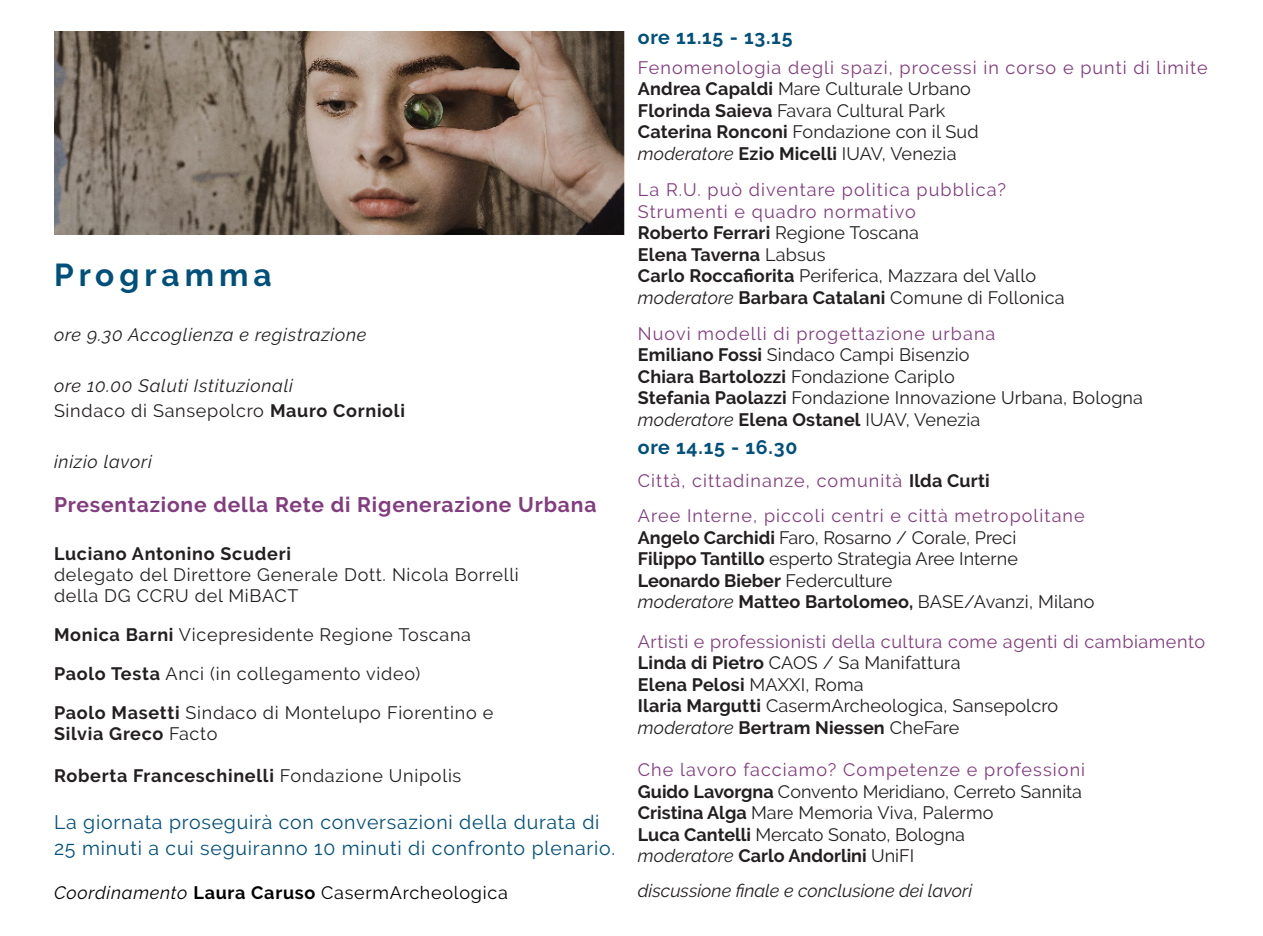
<style>
.page{position:relative;width:1263px;height:936px;background:#fff}
.page>*{position:absolute;margin:0;border:0;box-sizing:border-box;transform-origin:0 0}
.t1{font:700 31.65px "Raleway";letter-spacing:.16em;color:#00507c}
.t2{font:700 21px "Raleway";letter-spacing:.04em;color:#823c7f}
.t3{font:19.5px "Raleway";letter-spacing:.04em;color:#00507c}
.t4{font:700 19.5px "Raleway";letter-spacing:.04em;color:#00507c}
.t5{font:18px/21.5px "Raleway";letter-spacing:.01em;color:#231f20}
.t6{font:18px "Raleway";letter-spacing:.06em;color:#823c7f}
.t7{font:18px "Raleway";letter-spacing:.04em;color:#231f20}
.t8{font:700 18px "Raleway";letter-spacing:.01em;color:#231f20}
.t9{font:700 18px "Raleway";letter-spacing:.04em;color:#231f20}
.t10{font:italic 18px "Raleway";letter-spacing:.04em;color:#231f20}
.t11{font:18px "Raleway";letter-spacing:.03em;color:#823c7f}
.t12{font:18px "Raleway";letter-spacing:.04em;color:#000}
.t13{font:italic 18px "Raleway";color:#231f20}
.s1{font-weight:700}
.s2{font-weight:400}
.s3{font-style:italic}
.s4{font-weight:400;font-style:italic}
.s5{font-weight:700;color:#231f20}
</style>
<div class="page">
<img style="left:54px;top:32px;width:571px;height:202px">
<p class="t1" style="left:54px;top:257px;width:219px">Programma</p>
<p class="t10" style="left:54px;top:324px;width:314px">ore 9.30 Accoglienza e registrazione</p>
<p class="t10" style="left:54px;top:375px;width:241px">ore 10.00 Saluti Istituzionali</p>
<p class="t7" style="left:54px;top:400px;width:352px">Sindaco di Sansepolcro <span class="s1">Mauro Cornioli</span></p>
<p class="t10" style="left:54px;top:451px;width:99px">inizio lavori</p>
<p class="t2" style="left:54px;top:492px;width:544px">Presentazione della Rete di Rigenerazione Urbana</p>
<p class="t9" style="left:54px;top:543px;width:238px">Luciano Antonino Scuderi</p>
<p class="t7" style="left:54px;top:564px;width:466px">delegato del Direttore Generale Dott. Nicola Borrelli</p>
<p class="t7" style="left:54px;top:585px;width:246px">della DG CCRU del MiBACT</p>
<p class="t7" style="left:54px;top:624px;width:419px"><span class="s1">Monica Barni</span> Vicepresidente Regione Toscana</p>
<p class="t7" style="left:54px;top:663px;width:368px"><span class="s1">Paolo Testa</span> Anci (in collegamento video)</p>
<p class="t7" style="left:54px;top:702px;width:441px"><span class="s1">Paolo Masetti</span> Sindaco di Montelupo Fiorentino e</p>
<p class="t9" style="left:54px;top:723px;width:165px">Silvia Greco <span class="s2">Facto</span></p>
<p class="t9" style="left:54px;top:765px;width:409px">Roberta Franceschinelli <span class="s2">Fondazione Unipolis</span></p>
<p class="t3" style="left:54px;top:811px;width:547px">La giornata proseguirà con conversazioni della durata di</p>
<p class="t3" style="left:54px;top:836px;width:563px">25 minuti a cui seguiranno 10 minuti di confronto plenario.</p>
<p class="t12" style="left:54px;top:881px;width:455px"><span class="s3">Coordinamento</span> <span class="s1">Laura Caruso</span> CasermArcheologica</p>
<p class="t4" style="left:638px;top:26px;width:156px">ore 11.15 - 13.15</p>
<p class="t6" style="left:638px;top:57px;width:571px">Fenomenologia degli spazi, processi in corso e punti di limite</p>
<p class="t5" style="left:638px;top:78px;width:334px"><span class="s1">Andrea Capaldi</span> Mare Culturale Urbano</p>
<p class="t5" style="left:638px;top:100px;width:309px"><span class="s1">Florinda Saieva</span> Favara Cultural Park</p>
<p class="t5" style="left:638px;top:121px;width:342px"><span class="s1">Caterina Ronconi</span> Fondazione con il Sud</p>
<p class="t5" style="left:638px;top:143px;width:320px"><span class="s3">moderatore</span> <span class="s1">Ezio Micelli</span> IUAV, Venezia</p>
<p class="t6" style="left:638px;top:179px;width:370px">La R.U. può diventare politica pubblica?</p>
<p class="t6" style="left:638px;top:201px;width:279px">Strumenti e quadro normativo</p>
<p class="t8" style="left:638px;top:222px;width:283px">Roberto Ferrari <span class="s2">Regione Toscana</span></p>
<p class="t8" style="left:638px;top:244px;width:189px">Elena Taverna <span class="s2">Labsus</span></p>
<p class="t5" style="left:638px;top:265px;width:400px"><span class="s1">Carlo Roccafiorita</span> Periferica, Mazzara del Vallo</p>
<p class="t5" style="left:638px;top:286px;width:428px"><span class="s3">moderatore</span> <span class="s1">Barbara Catalani</span> Comune di Follonica</p>
<p class="t6" style="left:638px;top:323px;width:359px">Nuovi modelli di progettazione urbana</p>
<p class="t5" style="left:638px;top:344px;width:333px"><span class="s1">Emiliano Fossi</span> Sindaco Campi Bisenzio</p>
<p class="t5" style="left:638px;top:366px;width:318px"><span class="s1">Chiara Bartolozzi</span> Fondazione Cariplo</p>
<p class="t5" style="left:638px;top:387px;width:507px"><span class="s1">Stefania Paolazzi</span> Fondazione Innovazione Urbana, Bologna</p>
<p class="t8" style="left:638px;top:409px;width:344px"><span class="s4">moderatore</span> Elena Ostanel <span class="s2">IUAV, Venezia</span></p>
<p class="t4" style="left:638px;top:436px;width:161px">ore 14.15 - 16.30</p>
<p class="t6" style="left:638px;top:470px;width:353px">Città, cittadinanze, comunità <span class="s5">Ilda Curti</span></p>
<p class="t6" style="left:638px;top:505px;width:448px">Aree Interne, piccoli centri e città metropolitane</p>
<p class="t5" style="left:638px;top:526px;width:380px"><span class="s1">Angelo Carchidi</span> Faro, Rosarno / Corale, Preci</p>
<p class="t5" style="left:638px;top:548px;width:381px"><span class="s1">Filippo Tantillo</span> esperto Strategia Aree Interne</p>
<p class="t8" style="left:638px;top:570px;width:256px">Leonardo Bieber <span class="s2">Federculture</span></p>
<p class="t5" style="left:638px;top:591px;width:458px"><span class="s3">moderatore</span> <span class="s1">Matteo Bartolomeo,</span> BASE/Avanzi, Milano</p>
<p class="t11" style="left:638px;top:630px;width:569px">Artisti e professionisti della cultura come agenti di cambiamento</p>
<p class="t5" style="left:638px;top:652px;width:324px"><span class="s1">Linda di Pietro</span> CAOS / Sa Manifattura</p>
<p class="t8" style="left:638px;top:674px;width:227px">Elena Pelosi <span class="s2">MAXXI, Roma</span></p>
<p class="t5" style="left:638px;top:695px;width:422px"><span class="s1">Ilaria Margutti</span> CasermArcheologica, Sansepolcro <span class="s3">moderatore</span> <span class="s1">Bertram Niessen</span> CheFare</p>
<p class="t6" style="left:638px;top:759px;width:449px">Che lavoro facciamo? Competenze e professioni</p>
<p class="t5" style="left:638px;top:780px;width:446px"><span class="s1">Guido Lavorgna</span> Convento Meridiano, Cerreto Sannita</p>
<p class="t5" style="left:638px;top:802px;width:357px"><span class="s1">Cristina Alga</span> Mare Memoria Viva, Palermo</p>
<p class="t5" style="left:638px;top:823px;width:329px"><span class="s1">Luca Cantelli</span> Mercato Sonato, Bologna</p>
<p class="t8" style="left:638px;top:845px;width:278px"><span class="s4">moderatore</span> Carlo Andorlini <span class="s2">UniFI</span></p>
<p class="t13" style="left:638px;top:879px;width:336px">discussione finale e conclusione dei lavori</p>
</div>
